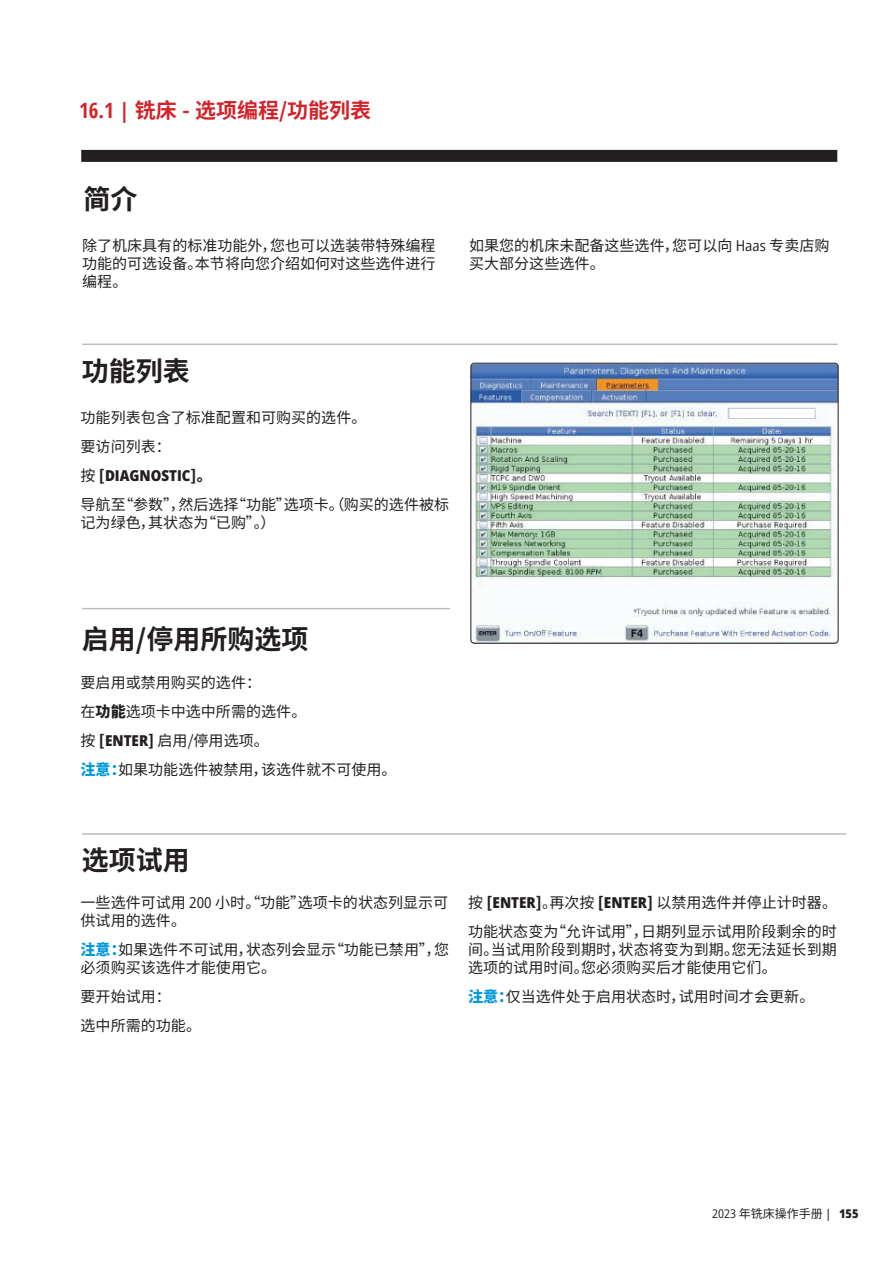
<style>
.page{position:relative;width:893px;height:1263px;background:#fff}
.page>*{position:absolute;margin:0;border:0;box-sizing:border-box;transform-origin:0 0}
.t1{font:700 27px "Noto Sans CJ Ksc";color:#231f20}
.t2{font:700 21px "Noto Sans CJ Ksc";color:#d1232a}
.t3{font:15px/18px "Noto Sans CJ Ksc";color:#231f20}
.t4{font:800 semi-condensed 15px "Open Sans";color:#231f20}
.t5{font:12px "Noto Sans CJ Ksc";color:#231f20}
.s1{font-family:"Open Sans";font-stretch:condensed}
.s2{font-family:"Open Sans";font-stretch:semi-condensed}
.s3{font-family:"Noto Sans CJ Ksc";font-weight:400;font-stretch:normal}
.s4{font-family:"Noto Sans CJ Ksc";font-weight:900;font-stretch:normal}
.s5{font-weight:900}
.s6{font-family:"Open Sans";font-weight:800;font-stretch:semi-condensed}
.s7{font-weight:900;color:#0099da}
.s8{font-family:"Open Sans";font-weight:500;font-stretch:semi-condensed}
</style>
<div class="page">
<div style="left:81px;top:150px;width:756px;height:12px;background:#231f20"></div>
<img style="left:472px;top:364px;width:366px;height:279px">
<div style="left:470px;top:363px;width:368px;height:281px;border:1px solid #231f20;border-radius:4px"></div>
<hr style="left:82px;top:833px;width:764px;height:2px;background:#bcbdc0">
<hr style="left:82px;top:608px;width:368px;height:1px;background:#bcbdc0">
<hr style="left:82px;top:343px;width:756px;height:2px;background:#bcbdc0">
<h2 class="t2" style="left:79px;top:99px;width:294px"><span class="s1">16.1 |</span> 铣床 - 选项编程/功能列表</h2>
<h1 class="t1" style="left:83px;top:184px;width:55px">简介</h1>
<p class="t3" style="left:82px;top:237px;width:355px;text-align:justify">除了机床具有的标准功能外，您也可以选装带特殊编程功能的可选设备。本节将向您介绍如何对这些选件进行编程。</p>
<p class="t3" style="left:469px;top:237px;width:362px">如果您的机床未配备这些选件，您可以向 <span class="s2">Haas</span> 专卖店购买大部分这些选件。</p>
<h1 class="t1" style="left:82px;top:356px;width:109px">功能列表</h1>
<p class="t3" style="left:81px;top:404px;width:287px;line-height:28.8px">功能列表包含了标准配置和可购买的选件。要访问列表：</p>
<p class="t4" style="left:81px;top:465px;width:133px"><span class="s3">按</span> <span class="s4">[</span>DIAGNOSTIC<span class="s4">]。</span></p>
<p class="t3" style="left:81px;top:495px;width:370px">导航至“参数”，然后选择“功能”选项卡。（购买的选件被标记为绿色，其状态为“已购”。）</p>
<h1 class="t1" style="left:82px;top:623px;width:228px">启用/停用所购选项</h1>
<p class="t3" style="left:81px;top:669px;width:318px;line-height:28.8px">要启用或禁用购买的选件：<br>在<span class="s5">功能</span>选项卡中选中所需的选件。<br>按 <span class="s5">[</span><span class="s6">ENTER</span><span class="s5">]</span> 启用/停用选项。<br><span class="s7">注意：</span>如果功能选件被禁用，该选件就不可使用。</p>
<h1 class="t1" style="left:82px;top:845px;width:109px">选项试用</h1>
<p class="t3" style="left:81px;top:894px;width:369px">一些选件可试用 <span class="s2">200</span> 小时。“功能”选项卡的状态列显示可供试用的选件。</p>
<p class="t3" style="left:81px;top:941px;width:370px"><span class="s7">注意：</span>如果选件不可试用，状态列会显示“功能已禁用”，您必须购买该选件才能使用它。</p>
<p class="t3" style="left:81px;top:982px;width:122px;line-height:28.8px">要开始试用：<br>选中所需的功能。</p>
<p class="t3" style="left:468px;top:888px;width:370px;line-height:28.8px">按 <span class="s5">[</span><span class="s6">ENTER</span><span class="s5">]</span>。再次按 <span class="s5">[</span><span class="s6">ENTER</span><span class="s5">]</span> 以禁用选件并停止计时器。功能状态变为“允许试用”，日期列显示试用阶段剩余的时</p>
<p class="t3" style="left:468px;top:941px;width:370px">间。当试用阶段到期时，状态将变为到期。您无法延长到期选项的试用时间。您必须购买后才能使用它们。</p>
<p class="t3" style="left:468px;top:987px;width:348px"><span class="s7">注意：</span>仅当选件处于启用状态时，试用时间才会更新。</p>
<p class="t5" style="left:712px;top:1206px;width:148px"><span class="s2">2023</span> 年铣床操作手册 <span class="s8">|</span> <span class="s6">155</span></p>
</div>
